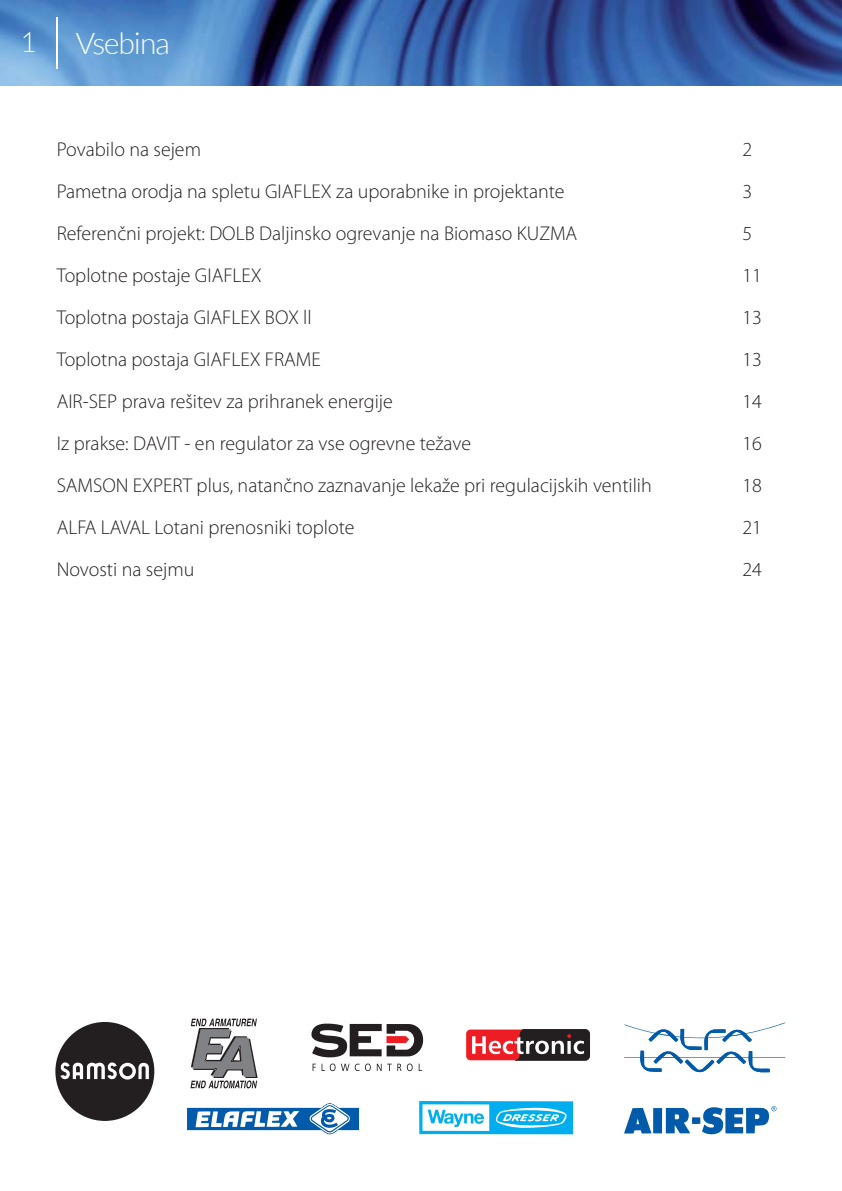
<style>
.page{position:relative;width:842px;height:1191px;background:#fff}
.page>*{position:absolute;margin:0;border:0;box-sizing:border-box;transform-origin:0 0}
.t1{font:300 30px "Lato";letter-spacing:-.035em;color:#fff}
.t2{font:300 28px "Lato";color:#fff}
.t3{font:300 20px/42px "Myriad Pro";color:#231f20}
</style>
<div class="page">
<img style="left:0;top:0;width:842px;height:85px">
<hr style="left:56px;top:17px;width:1px;height:51px;background:#fff">
<svg style="left:419px;top:1101px;width:154px;height:33px"></svg>
<svg style="left:624px;top:1022px;width:161px;height:51px"></svg>
<svg style="left:187px;top:1103px;width:172px;height:32px"></svg>
<svg style="left:191px;top:1018px;width:67px;height:70px"></svg>
<svg style="left:55px;top:1022px;width:99px;height:99px"></svg>
<svg style="left:624px;top:1106px;width:152px;height:28px"></svg>
<svg style="left:311px;top:1023px;width:112px;height:34px"></svg>
<svg style="left:313px;top:1063px;width:109px;height:8px"></svg>
<svg style="left:466px;top:1029px;width:124px;height:31px;background:#944c4f"></svg>
<h2 class="t2" style="left:20px;top:27px;width:18px">1</h2>
<h1 class="t1" style="left:76px;top:27px;width:96px">Vsebina</h1>
<p class="t3" style="left:57px;top:128px;width:597px">Povabilo na sejem<br>Pametna orodja na spletu GIAFLEX za uporabnike in projektante Referenčni projekt: DOLB Daljinsko ogrevanje na Biomaso KUZMA Toplotne postaje GIAFLEX<br>Toplotna postaja GIAFLEX BOX ll<br>Toplotna postaja GIAFLEX FRAME<br>AIR-SEP prava rešitev za prihranek energije<br>Iz prakse: DAVIT - en regulator za vse ogrevne težave<br>SAMSON EXPERT plus, natančno zaznavanje lekaže pri regulacijskih ventilih ALFA LAVAL Lotani prenosniki toplote<br>Novosti na sejmu</p>
<p class="t3" style="left:742px;top:128px;width:21px">2<br>3<br>5<br>11<br>13<br>13<br>14<br>16<br>18<br>21<br>24</p>
</div>
